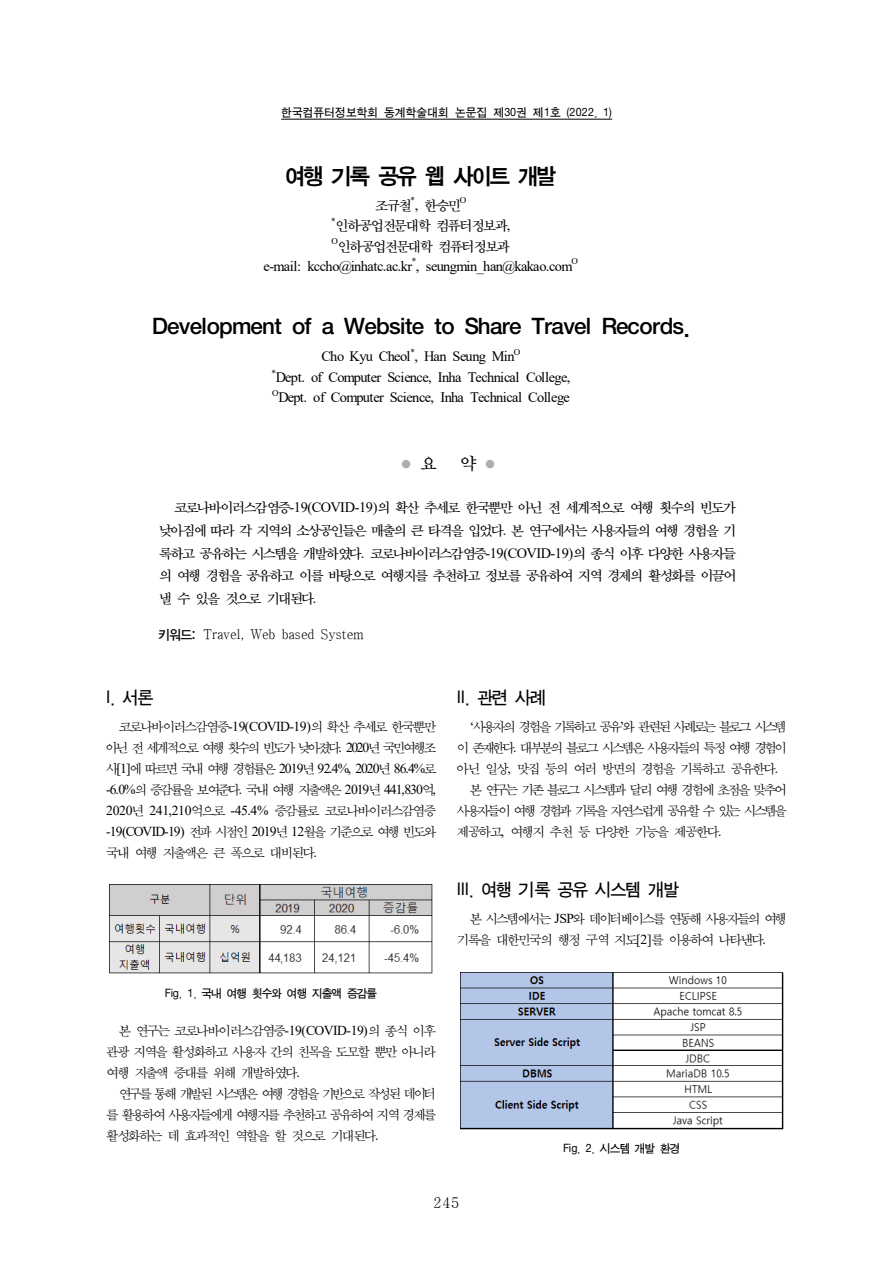
<style>
.page{position:relative;width:893px;height:1263px;background:#fff}
.page>*{position:absolute;margin:0;border:0;box-sizing:border-box;transform-origin:0 0}
.t1{font:22.65px "Sand Kg";letter-spacing:-.03em;color:#000}
.t2{font:22.65px "Sand Kg";letter-spacing:-.1em;color:#000}
.t3{font:18px "Sand Tg";letter-spacing:-.08em;color:#000}
.t4{font:18px "Sand Tm";color:#000}
.t5{font:16.5px "Sand Sm";color:#aeaeae}
.t6{font:15.15px "Haansoft 20 Batang";color:#000}
.t7{font:14.4px/22.8px "Sand Tm";letter-spacing:-.1em;color:#000;text-align:justify}
.t8{font:14.4px/20.5px "Times New Roman";letter-spacing:-.045em;color:#000;text-align:center}
.t9{font:14.4px/20.5px "Sand Tm";letter-spacing:-.075em;color:#000;text-align:center}
.t10{font:13.65px/20.9px "Sand Sm";letter-spacing:-.11em;color:#000}
.t11{font:13.65px/20.9px "Sand Sm";letter-spacing:-.135em;color:#000;text-align:right}
.t12{font:13.65px "Sand Sm";letter-spacing:-.165em;color:#000}
.t13{font:13.65px "Sand Sm";letter-spacing:-.085em;color:#000}
.t14{font:13.65px "Times New Roman";letter-spacing:-.075em;color:#000}
.t15{font:13.65px "Times New Roman";letter-spacing:-.055em;color:#000}
.t16{font:13.65px "Haansoft 20 Batang";letter-spacing:-.03em;color:#000;scale:.95 1}
.t17{font:11.85px "Sand Tg";letter-spacing:-.08em;color:#000}
.t18{font:11.85px "Sand Tg";letter-spacing:.01em;color:#000}
.t19{font:9px "Times New Roman";color:#000}
.s1{font-family:"Times New Roman"}
.s2{font-family:"Sand Tm";font-size:18px;color:#000}
.s3{font-family:"Sand Sm";font-size:16.5px;color:#aeaeae}
.s4{font-family:"YDIYGO130"}
.s5{font-family:"Sand Sm"}
</style>
<div class="page">
<hr style="left:281px;top:119px;width:331px;height:1px;background:#000">
<img style="left:109px;top:884px;width:323px;height:89px">
<img style="left:460px;top:972px;width:323px;height:157px">
<p class="t18" style="left:281px;top:107px;width:332px">한국컴퓨터정보학회 동계학술대회 논문집 제30권 제1호 (2022. 1)</p>
<h1 class="t2" style="left:285px;top:165px;width:273px">여행 기록 공유 웹 사이트 개발</h1>
<p class="t9" style="left:331px;top:195px;width:181px">조규철<sup>*</sup><span class="s1">,</span> 한승민<sup>O *</sup>인하공업전문대학 컴퓨터정보과<span class="s1">,<br></span><sup>O</sup>인하공업전문대학 컴퓨터정보과</p>
<p class="t8" style="left:264px;top:256px;width:310px">e-mail: kccho@inhatc.ac.kr , seungmin_han@kakao.com</p>
<p class="t19" style="left:412px;top:256px;width:6px">*</p>
<p class="t19" style="left:571px;top:256px;width:8px">O</p>
<h1 class="t1" style="left:152px;top:316px;width:539px">Development of a Website to Share Travel Records.</h1>
<p class="t8" style="left:271px;top:346px;width:300px">Cho Kyu Cheol<sup>*</sup>, Han Seung Min<sup>O<br>*</sup>Dept. of Computer Science, Inha Technical College,<br><sup>O</sup>Dept. of Computer Science, Inha Technical College</p>
<p class="t5" style="left:399px;top:456px;width:39px">● <span class="s2">요</span></p>
<h2 class="t4" style="left:460px;top:455px;width:39px">약 <span class="s3">●</span></h2>
<p class="t7" style="left:159px;top:497px;width:579px;text-indent:15px">코로나바이러스감염증<span class="s1">-19(COVID-19)</span>의 확산 추세로 한국뿐만 아닌 전 세계적으로 여행 횟수의 빈도가 낮아짐에 따라 각 지역의 소상공인들은 매출의 큰 타격을 입었다<span class="s1">.</span> 본 연구에서는 사용자들의 여행 경험을 기 록하고 공유하는 시스템을 개발하였다<span class="s1">.</span> 코로나바이러스감염증<span class="s1">-19(COVID-19)</span>의 종식 이후 다양한 사용자들 의 여행 경험을 공유하고 이를 바탕으로 여행지를 추천하고 정보를 공유하여 지역 경제의 활성화를 이끌어 낼 수 있을 것으로 기대된다<span class="s1">.</span></p>
<p class="t16" style="left:158px;top:627px;width:219px"><span class="s4">키워드:</span> Travel, Web based System</p>
<h2 class="t3" style="left:106px;top:689px;width:49px">I. 서론</h2>
<p class="t11" style="left:106px;top:717px;width:332px">코로나바이러스감염증<span class="s1">-19(COVID-19)</span>의 확산 추세로 한국뿐만 아닌 전 세계적으로 여행 횟수의 빈도가 낮아졌다<span class="s1">. 2020</span>년 국민여행조</p>
<p class="t14" style="left:106px;top:760px;width:332px"><span class="s5">사</span>[1]<span class="s5">에 따르면 국내 여행 경험률은</span> 2019<span class="s5">년</span> 92.4%, 2020<span class="s5">년</span> 86.4%<span class="s5">로</span></p>
<p class="t10" style="left:106px;top:780px;width:331px"><span class="s1">-6.0%</span>의 증감률을 보여준다<span class="s1">.</span> 국내 여행 지출액은 <span class="s1">2019</span>년 <span class="s1">441,830</span>억<span class="s1">,<br>2020</span>년 <span class="s1">241,210</span>억으로 <span class="s1">-45.4%</span> 증감률로 코로나바이러스감염증</p>
<p class="t15" style="left:106px;top:823px;width:332px">-19(COVID-19) <span class="s5">전파 시점인</span> 2019<span class="s5">년</span> 12<span class="s5">월을 기준으로 여행 빈도와</span></p>
<p class="t13" style="left:106px;top:846px;width:212px">국내 여행 지출액은 큰 폭으로 대비된다<span class="s1">.</span></p>
<p class="t17" style="left:165px;top:987px;width:214px">Fig. 1. 국내 여행 횟수와 여행 지출액 증감률</p>
<p class="t10" style="left:106px;top:1020px;width:331px;text-align:justify;text-indent:13px">본 연구는 코로나바이러스감염증<span class="s1">-19(COVID-19)</span>의 종식 이후 관광 지역을 활성화하고 사용자 간의 친목을 도모할 뿐만 아니라 여행 지출액 증대를 위해 개발하였다<span class="s1">.</span></p>
<p class="t10" style="left:106px;top:1083px;width:331px;text-align:justify;text-indent:13px">연구를 통해 개발된 시스템은 여행 경험을 기반으로 작성된 데이터 를 활용하여 사용자들에게 여행지를 추천하고 공유하여 지역 경제를 활성화하는 데 효과적인 역할을 할 것으로 기대된다<span class="s1">.</span></p>
<h2 class="t3" style="left:457px;top:689px;width:91px">II. 관련 사례</h2>
<p class="t12" style="left:470px;top:720px;width:318px"><span class="s1">‘</span>사용자의 경험을 기록하고 공유<span class="s1">’</span>와 관련된 사례로는 블로그 시스템</p>
<p class="t12" style="left:457px;top:741px;width:331px">이 존재한다<span class="s1">.</span> 대부분의 블로그 시스템은 사용자들의 특정 여행 경험이</p>
<p class="t10" style="left:457px;top:758px;width:323px">아닌 일상<span class="s1">,</span> 맛집 등의 여러 방면의 경험을 기록하고 공유한다<span class="s1">.</span></p>
<p class="t11" style="left:470px;top:780px;width:318px">본 연구는 기존 블로그 시스템과 달리 여행 경험에 초점을 맞추어</p>
<p class="t11" style="left:457px;top:800px;width:331px">사용자들이 여행 경험과 기록을 자연스럽게 공유할 수 있는 시스템을</p>
<p class="t13" style="left:457px;top:825px;width:266px">제공하고<span class="s1">,</span> 여행지 추천 등 다양한 기능을 제공한다<span class="s1">.</span></p>
<h2 class="t3" style="left:457px;top:881px;width:224px">III. 여행 기록 공유 시스템 개발</h2>
<p class="t10" style="left:457px;top:909px;width:331px;text-indent:13px">본 시스템에서는 <span class="s1">JSP</span>와 데이터베이스를 연동해 사용자들의 여행 기록을 대한민국의 행정 구역 지도<span class="s1">[2]</span>를 이용하여 나타낸다<span class="s1">.</span></p>
<p class="t17" style="left:563px;top:1143px;width:119px">Fig. 2. 시스템 개발 환경</p>
<p class="t6" style="left:433px;top:1194px;width:28px">245</p>
</div>
